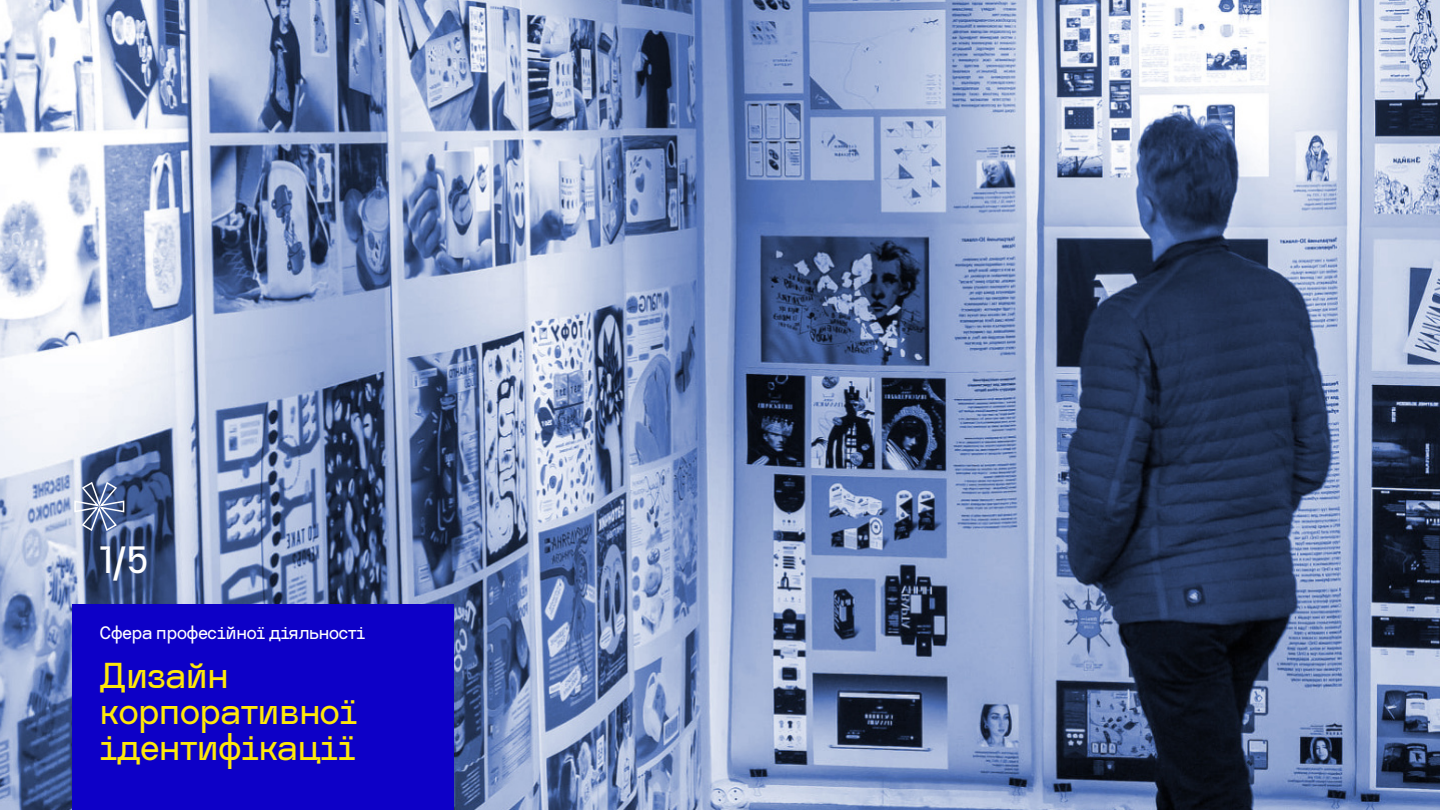
<style>
.page{position:relative;width:1440px;height:810px;background:#fff}
.page>*{position:absolute;margin:0;border:0;box-sizing:border-box;transform-origin:0 0}
.t1{font:38px "Shmatochek";color:#fff}
.t2{font:36px/36px "Shmatochek";color:#ffe80a}
.t3{font:18px "Shmatochek";color:#fff}
</style>
<div class="page">
<img style="left:0;top:0;width:1440px;height:810px">
<div style="left:72px;top:605px;width:382px;height:205px;background:#0d00c7"></div>
<svg style="left:74px;top:481px;width:51px;height:51px"></svg>
<p class="t1" style="left:99px;top:539px;width:51px">1/5</p>
<p class="t3" style="left:100px;top:623px;width:267px">Сфера професійної діяльності</p>
<p class="t2" style="left:100px;top:659px;width:259px">Дизайн корпоративної ідентифікації</p>
</div>
